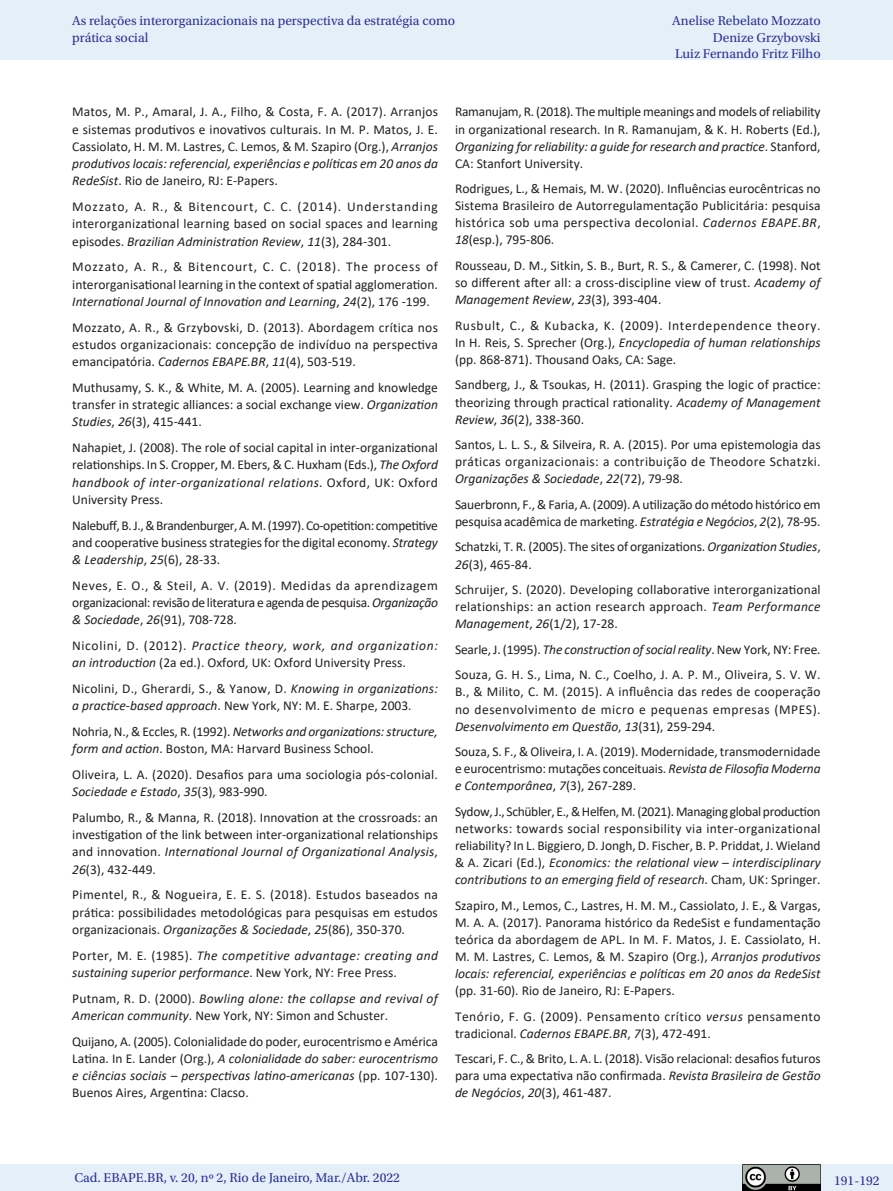
<style>
.page{position:relative;width:893px;height:1191px;background:#fff}
.page>*{position:absolute;margin:0;border:0;box-sizing:border-box;transform-origin:0 0}
.Referencias{font:13.5px/17.1px "Calibri";color:#231f20;text-align:justify}
.Referencias-2{font:italic 13.5px/17.2px "Calibri";letter-spacing:.015em;color:#231f20}
.t1{font:13.5px/16.5px "Utopia Std";color:#2b3393}
.Referencias-3{font:13.5px/17.1px "Calibri";letter-spacing:.035em;color:#231f20}
.s1{font-style:italic}
.s2{font-style:normal}
</style>
<div class="page">
<div style="left:0;top:0;width:893px;height:60px;background:#e4eff8"></div>
<div style="left:0;top:1164px;width:893px;height:27px;background:#e4eff8"></div>
<img style="left:743px;top:1164px;width:78px;height:27px">
<p class="t1" style="left:72px;top:13px;width:384px">As relações interorganizacionais na perspectiva da estratégia como prática social</p>
<p class="t1" style="left:672px;top:13px;width:150px;text-align:right">Anelise Rebelato Mozzato<br>Denize Grzybovski<br>Luiz Fernando Fritz Filho</p>
<p class="Referencias" style="left:72px;top:103px;width:367px">Matos, M. P., Amaral, J. A., Filho, &amp; Costa, F. A. (2017). Arranjos e sistemas produtivos e inovativos culturais. In M. P. Matos, J. E.<br>Cassiolato, H. M. M. Lastres, C. Lemos, &amp; M. Szapiro (Org.), <span class="s1">Arranjos produtivos locais: referencial, experiências e políticas em 20 anos da RedeSist</span>. Rio de Janeiro, RJ: E-Papers.</p>
<p class="Referencias" style="left:72px;top:198px;width:367px">Mozzato, A. R., &amp; Bitencourt, C. C. (2014). Understanding interorganizational learning based on social spaces and learning episodes. <span class="s1">Brazilian Administration Review</span>, <span class="s1">11</span>(3), 284-301.</p>
<p class="Referencias" style="left:72px;top:258px;width:367px">Mozzato, A. R., &amp; Bitencourt, C. C. (2018). The process of interorganisational learning in the context of spatial agglomeration.<br><span class="s1">International Journal of Innovation and Learning</span>, <span class="s1">24</span>(2), 176 -199.</p>
<p class="Referencias" style="left:72px;top:318px;width:367px">Mozzato, A. R., &amp; Grzybovski, D. (2013). Abordagem crítica nos estudos organizacionais: concepção de indivíduo na perspectiva emancipatória. <span class="s1">Cadernos EBAPE.BR</span>, <span class="s1">11</span>(4), 503-519.</p>
<p class="Referencias" style="left:72px;top:378px;width:367px">Muthusamy, S. K., &amp; White, M. A. (2005). Learning and knowledge transfer in strategic alliances: a social exchange view. <span class="s1">Organization Studies</span>, <span class="s1">26</span>(3), 415-441.</p>
<p class="Referencias" style="left:72px;top:438px;width:367px">Nahapiet, J. (2008). The role of social capital in inter-organizational relationships. In S. Cropper, M. Ebers, &amp; C. Huxham (Eds.), <span class="s1">The Oxford handbook of inter-organizational relations</span>. Oxford, UK: Oxford University Press.</p>
<p class="Referencias" style="left:72px;top:516px;width:367px">Nalebuff, B. J., &amp; Brandenburger, A. M. (1997). Co‐opetition: competitive and cooperative business strategies for the digital economy. <span class="s1">Strategy &amp; Leadership</span>, <span class="s1">25</span>(6), 28-33.</p>
<p class="Referencias" style="left:72px;top:576px;width:367px">Neves, E. O., &amp; Steil, A. V. (2019). Medidas da aprendizagem organizacional: revisão de literatura e agenda de pesquisa. <span class="s1">Organização &amp; Sociedade</span>, <span class="s1">26</span>(91), 708-728.</p>
<p class="Referencias" style="left:72px;top:636px;width:367px">Nicolini, D. (2012). <span class="s1">Practice theory, work, and organization: an introduction</span> (2a ed.). Oxford, UK: Oxford University Press.</p>
<p class="Referencias" style="left:72px;top:679px;width:367px">Nicolini, D., Gherardi, S., &amp; Yanow, D. <span class="s1">Knowing in organizations: a practice-based approach</span>. New York, NY: M. E. Sharpe, 2003.</p>
<p class="Referencias" style="left:72px;top:722px;width:367px">Nohria, N., &amp; Eccles, R. (1992). <span class="s1">Networks and organizations: structure, form and action</span>. Boston, MA: Harvard Business School.</p>
<p class="Referencias" style="left:72px;top:765px;width:367px">Oliveira, L. A. (2020). Desafios para uma sociologia pós-colonial.<br><span class="s1">Sociedade e Estado</span>, <span class="s1">35</span>(3), 983-990.</p>
<p class="Referencias" style="left:72px;top:808px;width:367px">Palumbo, R., &amp; Manna, R. (2018). Innovation at the crossroads: an investigation of the link between inter-organizational relationships and innovation. <span class="s1">International Journal of Organizational Analysis</span>, <span class="s1">26</span>(3), 432-449.</p>
<p class="Referencias" style="left:72px;top:886px;width:367px">Pimentel, R., &amp; Nogueira, E. E. S. (2018). Estudos baseados na prática: possibilidades metodológicas para pesquisas em estudos organizacionais. <span class="s1">Organizações &amp; Sociedade</span>, <span class="s1">25</span>(86), 350-370.</p>
<p class="Referencias-2" style="left:72px;top:946px;width:367px"><span class="s2">Porter, M. E. (1985).</span> The competitive advantage: creating and sustaining superior performance<span class="s2">. New York, NY: Free Press.</span></p>
<p class="Referencias-2" style="left:72px;top:989px;width:367px"><span class="s2">Putnam, R. D. (2000).</span> Bowling alone: the collapse and revival of<br>American community<span class="s2">. New York, NY: Simon and Schuster.</span></p>
<p class="Referencias" style="left:72px;top:1032px;width:367px">Quijano, A. (2005). Colonialidade do poder, eurocentrismo e América Latina. In E. Lander (Org.), <span class="s1">A colonialidade do saber: eurocentrismo e ciências sociais – perspectivas latino-americanas</span> (pp. 107-130).<br>Buenos Aires, Argentina: Clacso.</p>
<p class="Referencias" style="left:455px;top:103px;width:367px">Ramanujam, R. (2018). The multiple meanings and models of reliability in organizational research. In R. Ramanujam, &amp; K. H. Roberts (Ed.), <span class="s1">Organizing for reliability: a guide for research and practice</span>. Stanford, CA: Stanfort University.</p>
<p class="Referencias" style="left:455px;top:180px;width:367px">Rodrigues, L., &amp; Hemais, M. W. (2020). Influências eurocêntricas no Sistema Brasileiro de Autorregulamentação Publicitária: pesquisa histórica sob uma perspectiva decolonial. <span class="s1">Cadernos EBAPE.BR</span>, <span class="s1">18</span>(esp.), 795-806.</p>
<p class="Referencias" style="left:455px;top:257px;width:367px">Rousseau, D. M., Sitkin, S. B., Burt, R. S., &amp; Camerer, C. (1998). Not so different after all: a cross-discipline view of trust. <span class="s1">Academy of Management Review</span>, <span class="s1">23</span>(3), 393-404.</p>
<p class="Referencias" style="left:455px;top:316px;width:367px">Rusbult, C., &amp; Kubacka, K. (2009). Interdependence theory.<br>In H. Reis, S. Sprecher (Org.), <span class="s1">Encyclopedia of human relationships </span>(pp. 868-871). Thousand Oaks, CA: Sage.</p>
<p class="Referencias" style="left:455px;top:376px;width:367px">Sandberg, J., &amp; Tsoukas, H. (2011). Grasping the logic of practice: theorizing through practical rationality. <span class="s1">Academy of Management Review</span>, <span class="s1">36</span>(2), 338-360.</p>
<p class="Referencias" style="left:455px;top:436px;width:367px">Santos, L. L. S., &amp; Silveira, R. A. (2015). Por uma epistemologia das práticas organizacionais: a contribuição de Theodore Schatzki.<br><span class="s1">Organizações &amp; Sociedade</span>, <span class="s1">22</span>(72), 79-98.</p>
<p class="Referencias" style="left:455px;top:495px;width:367px">Sauerbronn, F., &amp; Faria, A. (2009). A utilização do método histórico em pesquisa acadêmica de marketing. <span class="s1">Estratégia e Negócios</span>, <span class="s1">2</span>(2), 78-95.</p>
<p class="Referencias" style="left:455px;top:538px;width:367px">Schatzki, T. R. (2005). The sites of organizations. <span class="s1">Organization Studies</span>,<br><span class="s1">26</span>(3), 465-84.</p>
<p class="Referencias" style="left:455px;top:581px;width:367px">Schruijer, S. (2020). Developing collaborative interorganizational relationships: an action research approach. <span class="s1">Team Performance Management</span>, <span class="s1">26</span>(1/2), 17-28.</p>
<p class="Referencias" style="left:455px;top:640px;width:367px">Searle, J. (1995). <span class="s1">The construction of social reality</span>. New York, NY: Free.</p>
<p class="Referencias" style="left:455px;top:666px;width:367px">Souza, G. H. S., Lima, N. C., Coelho, J. A. P. M., Oliveira, S. V. W.<br>B., &amp; Milito, C. M. (2015). A influência das redes de cooperação no desenvolvimento de micro e pequenas empresas (MPES).<br><span class="s1">Desenvolvimento em Questão</span>, <span class="s1">13</span>(31), 259-294.</p>
<p class="Referencias" style="left:455px;top:743px;width:367px">Souza, S. F., &amp; Oliveira, I. A. (2019). Modernidade, transmodernidade e eurocentrismo: mutações conceituais. <span class="s1">Revista de Filosofia Moderna e Contemporânea</span>, <span class="s1">7</span>(3), 267-289.</p>
<p class="Referencias" style="left:455px;top:802px;width:367px">Sydow, J., Schübler, E., &amp; Helfen, M. (2021). Managing global production networks: towards social responsibility via inter-organizational reliability? In L. Biggiero, D. Jongh, D. Fischer, B. P. Priddat, J. Wieland &amp; A. Zicari (Ed.), <span class="s1">Economics: the relational view – interdisciplinary contributions to an emerging field of research</span>. Cham, UK: Springer.</p>
<p class="Referencias" style="left:455px;top:896px;width:367px">Szapiro, M., Lemos, C., Lastres, H. M. M., Cassiolato, J. E., &amp; Vargas, M. A. A. (2017). Panorama histórico da RedeSist e fundamentação teórica da abordagem de APL. In M. F. Matos, J. E. Cassiolato, H.<br>M. M. Lastres, C. Lemos, &amp; M. Szapiro (Org.), <span class="s1">Arranjos produtivos locais: referencial, experiências e políticas em 20 anos da RedeSist </span>(pp. 31-60). Rio de Janeiro, RJ: E-Papers.</p>
<p class="Referencias-3" style="left:455px;top:1007px;width:367px">Tenório, F. G. (2009). Pensamento crítico <span class="s1">versus</span> pensamento tradicional. <span class="s1">Cadernos EBAPE.BR</span>, <span class="s1">7</span>(3), 472-491.</p>
<p class="Referencias" style="left:455px;top:1050px;width:367px">Tescari, F. C., &amp; Brito, L. A. L. (2018). Visão relacional: desafios futuros para uma expectativa não confirmada. <span class="s1">Revista Brasileira de Gestão de Negócios</span>, <span class="s1">20</span>(3), 461-487.</p>
<p class="t1" style="left:74px;top:1169px;width:327px">Cad. EBAPE.BR, v. 20, nº 2, Rio de Janeiro, Mar./Abr. 2022</p>
<p class="t1" style="left:834px;top:1172px;width:47px">191-192</p>
</div>
